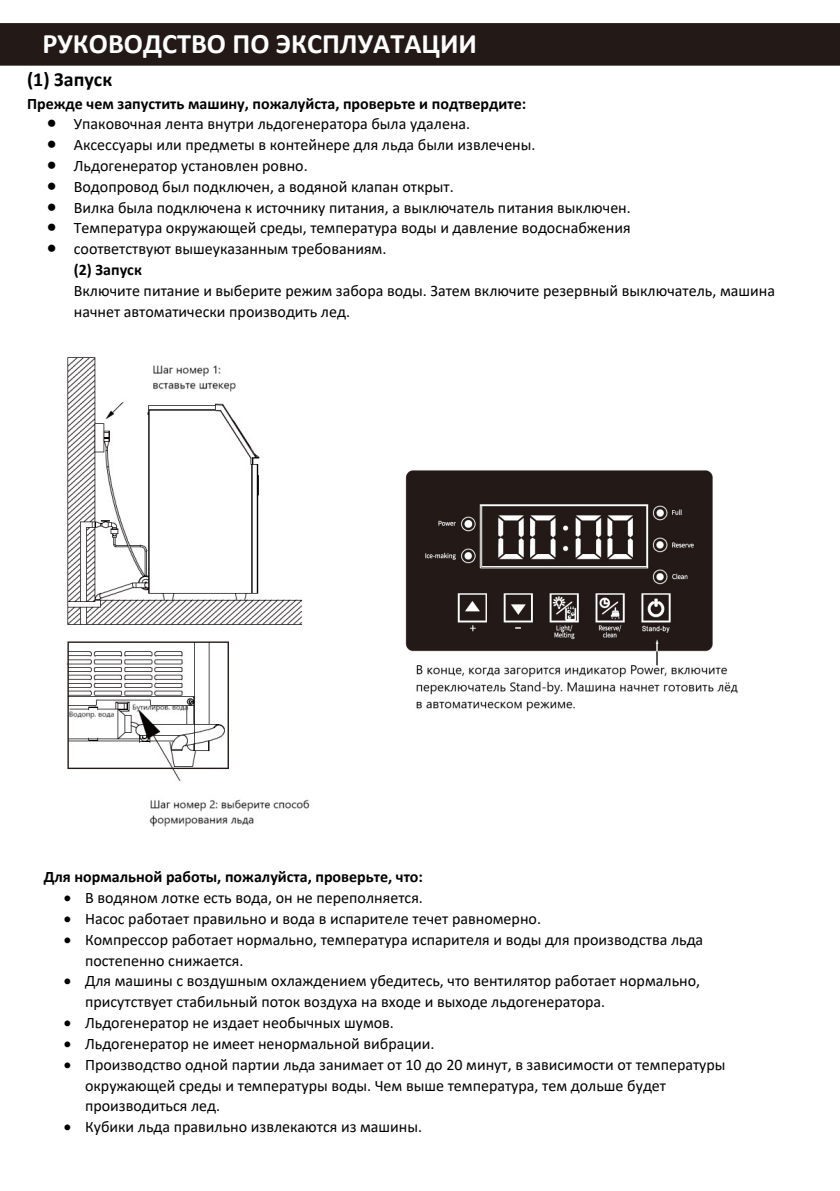
<style>
.page{position:relative;width:840px;height:1191px;background:#fff}
.page>*{position:absolute;margin:0;border:0;box-sizing:border-box;transform-origin:0 0}
.t1{font:700 28.2px "Calibri";color:#fff}
.t2{font:700 20px "Calibri";color:#000}
.t3{font:16px/20.8px "Calibri";color:#000}
.t4{font:700 16px "Calibri";color:#000}
.s1{font-weight:700}
</style>
<div class="page">
<div style="left:0;top:23px;width:839px;height:43px;background:#231916"></div>
<img style="left:66px;top:357px;width:244px;height:470px">
<img style="left:405px;top:470px;width:333px;height:242px">
<h1 class="t1" style="left:42px;top:24px;width:436px">РУКОВОДСТВО ПО ЭКСПЛУАТАЦИИ</h1>
<p class="t2" style="left:27px;top:65px;width:87px">(1) Запуск</p>
<p class="t4" style="left:27px;top:92px;width:500px">Прежде чем запустить машину, пожалуйста, проверьте и подтвердите:</p>
<p class="t3" style="left:47px;top:113px;width:424px">• Упаковочная лента внутри льдогенератора была удалена.</p>
<p class="t3" style="left:47px;top:134px;width:489px">• Аксессуары или предметы в контейнере для льда были извлечены.</p>
<p class="t3" style="left:47px;top:155px;width:262px">• Льдогенератор установлен ровно.</p>
<p class="t3" style="left:47px;top:176px;width:408px">• Водопровод был подключен, а водяной клапан открыт.</p>
<p class="t3" style="left:47px;top:196px;width:585px">• Вилка была подключена к источнику питания, а выключатель питания выключен.</p>
<p class="t3" style="left:47px;top:217px;width:585px">• Температура окружающей среды, температура воды и давление водоснабжения</p>
<p class="t3" style="left:74px;top:238px;width:314px;text-indent:-27px">• соответствуют вышеуказанным требованиям. <span class="s1">(2) Запуск</span></p>
<p class="t3" style="left:74px;top:280px;width:702px">Включите питание и выберите режим забора воды. Затем включите резервный выключатель, машина начнет автоматически производить лед.</p>
<p class="t4" style="left:44px;top:865px;width:380px">Для нормальной работы, пожалуйста, проверьте, что:</p>
<p class="t3" style="left:64px;top:887px;width:360px">• В водяном лотке есть вода, он не переполняется.</p>
<p class="t3" style="left:64px;top:908px;width:478px">• Насос работает правильно и вода в испарителе течет равномерно.</p>
<p class="t3" style="left:85px;top:928px;width:619px;text-indent:-21px">• Компрессор работает нормально, температура испарителя и воды для производства льда постепенно снижается.</p>
<p class="t3" style="left:85px;top:970px;width:616px;text-indent:-21px">• Для машины с воздушным охлаждением убедитесь, что вентилятор работает нормально, присутствует стабильный поток воздуха на входе и выходе льдогенератора.</p>
<p class="t3" style="left:64px;top:1012px;width:331px">• Льдогенератор не издает необычных шумов.</p>
<p class="t3" style="left:64px;top:1032px;width:372px">• Льдогенератор не имеет ненормальной вибрации.</p>
<p class="t3" style="left:85px;top:1053px;width:641px;text-indent:-21px">• Производство одной партии льда занимает от 10 до 20 минут, в зависимости от температуры окружающей среды и температуры воды. Чем выше температура, тем дольше будет производиться лед.</p>
<p class="t3" style="left:64px;top:1116px;width:360px">• Кубики льда правильно извлекаются из машины.</p>
</div>
